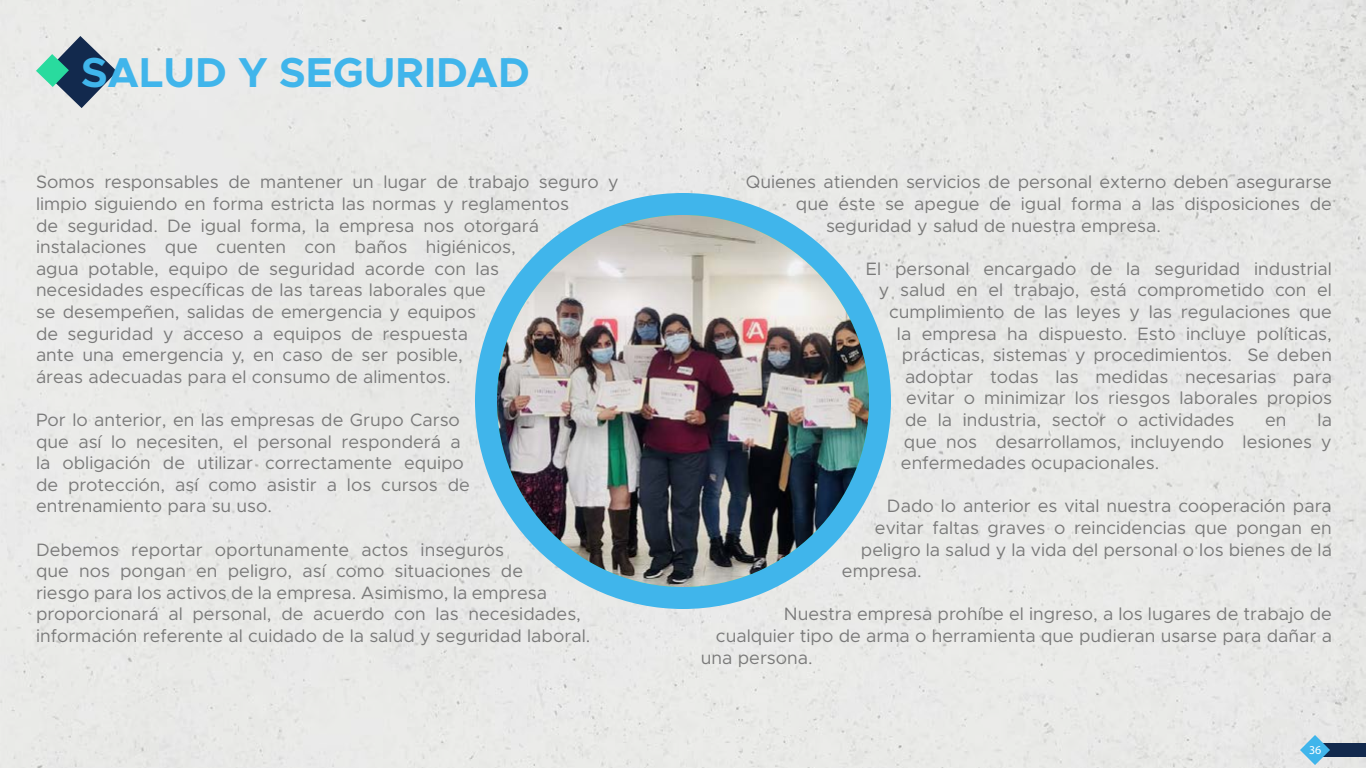
<style>
.page{position:relative;width:1366px;height:768px;background:#e9e9e7}
.page>*{position:absolute;margin:0;border:0;box-sizing:border-box;transform-origin:0 0}
.t1{font:700 42px "Metropolis";color:#40b5eb}
.t2{font:18px/21.6px "Metropolis";color:#7a7a7a}
.t3{font:12px "Myriad Pro";color:#fff}
</style>
<div class="page">
<div style="left:1318px;top:743px;width:48px;height:14px;background:#12294d"></div>
<svg style="left:1300px;top:735px;width:30px;height:30px"></svg>
<svg style="left:36px;top:36px;width:81px;height:72px;background:#829ba3"></svg>
<div style="left:475px;top:193px;width:416px;height:416px;background:#40b5eb;border-radius:50%"></div>
<img style="left:497px;top:215px;width:372px;height:372px;border-radius:186px">
<h1 class="t1" style="left:81px;top:46px;width:450px">SALUD Y SEGURIDAD</h1>
<p class="t2" style="left:36px;top:171px;width:584px">Somos responsables de mantener un lugar de trabajo seguro y limpio siguiendo en forma estricta las normas y reglamentos<br>de seguridad. De igual forma, la empresa nos otorgará instalaciones que cuenten con baños higiénicos,<br>agua potable, equipo de seguridad acorde con las<br>necesidades específicas de las tareas laborales que<br>se desempeñen, salidas de emergencia y equipos<br>de seguridad y acceso a equipos de respuesta<br>ante una emergencia y, en caso de ser posible,<br>áreas adecuadas para el consumo de alimentos.</p>
<p class="t2" style="left:36px;top:409px;width:436px">Por lo anterior, en las empresas de Grupo Carso que así lo necesiten, el personal responderá a la obligación de utilizar correctamente equipo de protección, así como asistir a los cursos de entrenamiento para su uso.</p>
<p class="t2" style="left:36px;top:538px;width:556px">Debemos reportar oportunamente actos inseguros<br>que nos pongan en peligro, así como situaciones de<br>riesgo para los activos de la empresa. Asimismo, la empresa proporcionará al personal, de acuerdo con las necesidades, información referente al cuidado de la salud y seguridad laboral.</p>
<p class="t2" style="left:746px;top:171px;width:588px">Quienes atienden servicios de personal externo deben asegurarse</p>
<p class="t2" style="left:796px;top:193px;width:537px">que éste se apegue de igual forma a las disposiciones de</p>
<p class="t2" style="left:826px;top:214px;width:337px">seguridad y salud de nuestra empresa.</p>
<p class="t2" style="left:866px;top:258px;width:468px">El personal encargado de la seguridad industrial</p>
<p class="t2" style="left:879px;top:279px;width:455px">y salud en el trabajo, está comprometido con el</p>
<p class="t2" style="left:889px;top:301px;width:444px">cumplimiento de las leyes y las regulaciones que</p>
<p class="t2" style="left:897px;top:322px;width:437px">la empresa ha dispuesto. Esto incluye políticas,</p>
<p class="t2" style="left:902px;top:344px;width:432px">prácticas, sistemas y procedimientos. Se deben</p>
<p class="t2" style="left:905px;top:366px;width:428px">adoptar todas las medidas necesarias para</p>
<p class="t2" style="left:906px;top:387px;width:427px">evitar o minimizar los riesgos laborales propios</p>
<p class="t2" style="left:905px;top:409px;width:331px">de la industria, sector o actividades</p>
<p class="t2" style="left:1265px;top:409px;width:23px">en</p>
<p class="t2" style="left:901px;top:409px;width:433px;text-align:justify;text-indent:417px">la que nos desarrollamos, incluyendo lesiones y enfermedades ocupacionales.</p>
<p class="t2" style="left:887px;top:495px;width:446px">Dado lo anterior es vital nuestra cooperación para</p>
<p class="t2" style="left:875px;top:517px;width:459px">evitar faltas graves o reincidencias que pongan en</p>
<p class="t2" style="left:861px;top:538px;width:473px">peligro la salud y la vida del personal o los bienes de la</p>
<p class="t2" style="left:842px;top:560px;width:81px">empresa.</p>
<p class="t2" style="left:784px;top:603px;width:550px">Nuestra empresa prohíbe el ingreso, a los lugares de trabajo de</p>
<p class="t2" style="left:716px;top:625px;width:618px">cualquier tipo de arma o herramienta que pudieran usarse para dañar a</p>
<p class="t2" style="left:701px;top:646px;width:113px">una persona.</p>
<p class="t3" style="left:1309px;top:742px;width:14px">36</p>
</div>
